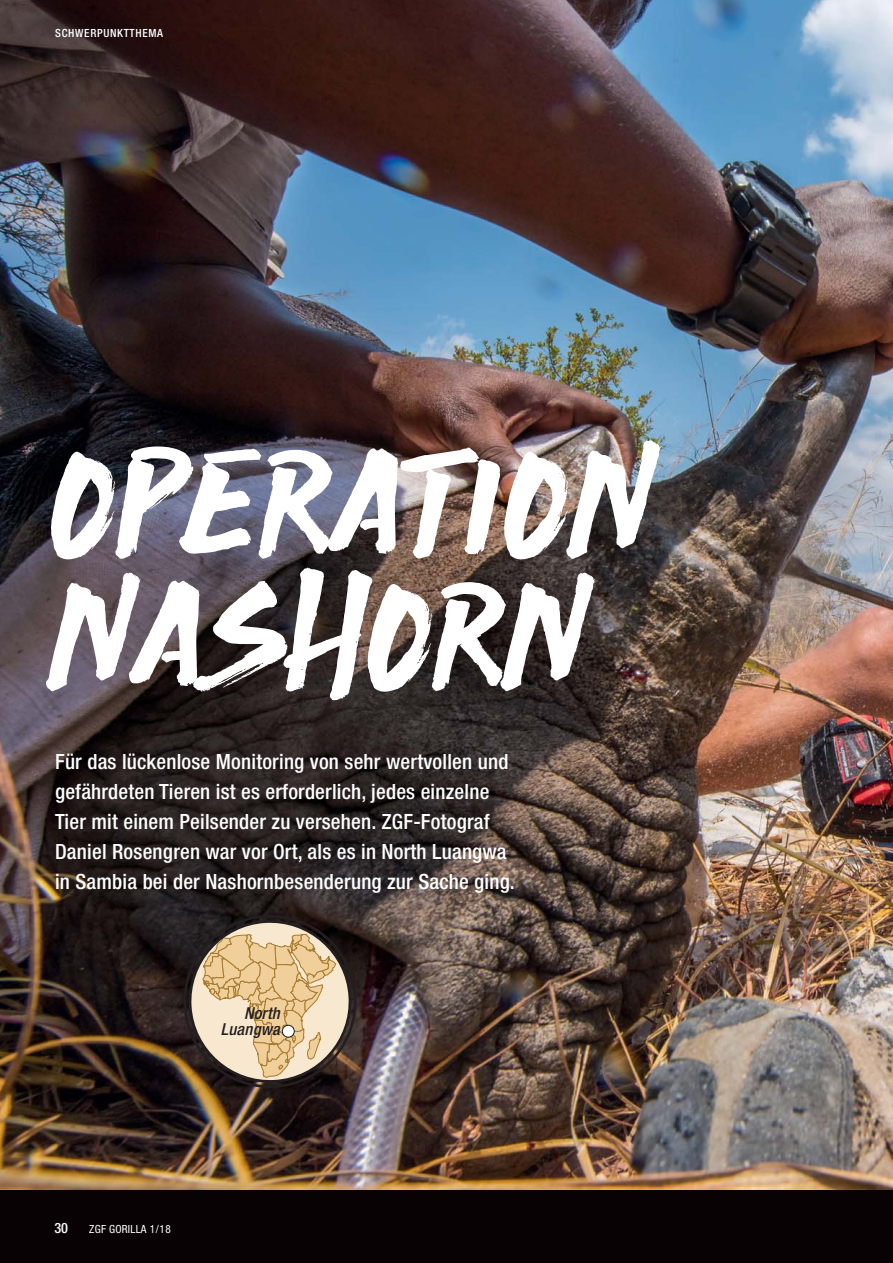
<style>
.page{position:relative;width:893px;height:1263px;background:#fff}
.page>*{position:absolute;margin:0;border:0;box-sizing:border-box;transform-origin:0 0}
.t1{font:148.8px/132.3px "Extra Mile";letter-spacing:.03em;color:#fff}
.t2{font:500 condensed 21px/30px "Helvetica Neue LT";letter-spacing:.01em;color:#fff}
.t3{font:italic 500 condensed 16.5px/16.5px "Helvetica Neue LT";letter-spacing:.015em;color:#231f20;text-align:right}
.t4{font:500 condensed 14.25px "Helvetica Neue LT";color:#fff}
.t5{font:500 condensed 11.25px "Helvetica Neue LT";letter-spacing:.06em;color:#fff}
.t6{font:condensed 11.25px "Helvetica Neue LT";letter-spacing:.02em;color:#fff}
</style>
<div class="page">
<img style="left:0;top:0;width:893px;height:1190px">
<div style="left:0;top:1190px;width:893px;height:73px;background:#090204"></div>
<svg style="left:182px;top:913px;width:176px;height:176px;background:#a48f73"></svg>
<div style="left:282px;top:1025px;width:12px;height:12px;background:#fff;border-radius:50%"></div>
<div style="left:282px;top:1025px;width:13px;height:12px;border:1px solid #231f20;border-radius:50%"></div>
<p class="t5" style="left:55px;top:29px;width:109px">SCHWERPUNKTTHEMA</p>
<h1 class="t1" style="left:52px;top:444px;width:600px">OPERATION<br>NASHORN</h1>
<p class="t2" style="left:55px;top:749px;width:461px">Für das lückenlose Monitoring von sehr wertvollen und gefährdeten Tieren ist es erforderlich, jedes einzelne Tier mit einem Peilsender zu versehen. ZGF-Fotograf Daniel Rosengren war vor Ort, als es in North Luangwa in Sambia bei der Nashornbesenderung zur Sache ging.</p>
<p class="t3" style="left:221px;top:1007px;width:61px">North<br>Luangwa</p>
<p class="t4" style="left:54px;top:1223px;width:15px">30</p>
<p class="t6" style="left:89px;top:1225px;width:83px">ZGF GORILLA 1/18</p>
</div>
